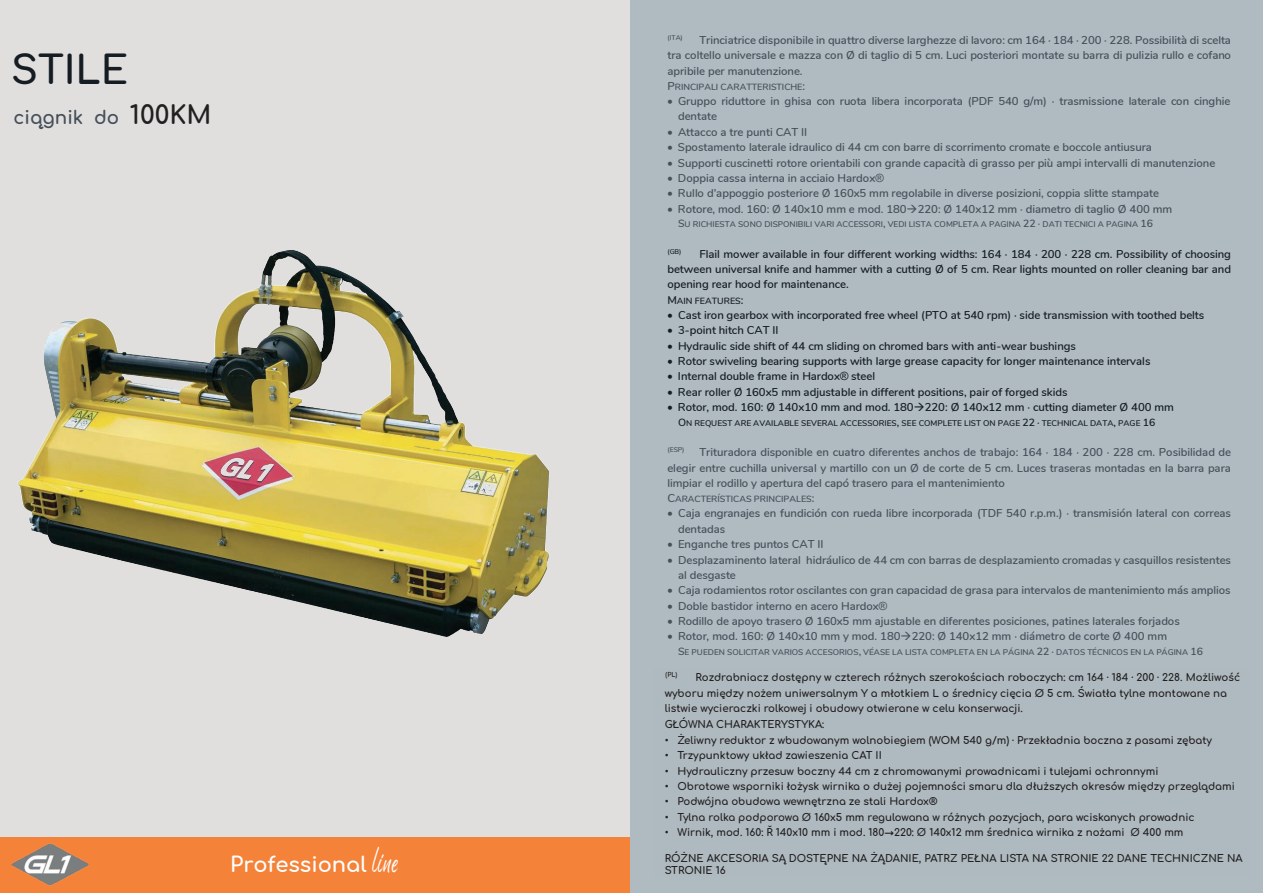
<style>
.page{position:relative;width:1263px;height:893px;background:#b0bac1}
.page>*{position:absolute;margin:0;border:0;box-sizing:border-box;transform-origin:0 0}
.t1{font:700 39px "Comfortaa";color:#151d23}
.t2{font:700 21px "Comfortaa";color:#fff}
.t3{font:700 18.3px "Comfortaa";color:#444f59}
.t4{font:600 11.4px/15.3px "Nunito";letter-spacing:-.005em;color:#151d23;text-align:justify}
.t5{font:600 11.4px/15.5px "Nunito";letter-spacing:-.005em;color:#455059}
.t6{font:700 10.2px/15.3px "Comfortaa";color:#231f20}
.t7{font:600 9px "Nunito";color:#455059}
.t8{font:600 9px "Nunito";letter-spacing:-.005em;color:#151d23}
.t9{font:600 8.25px "Nunito";color:#455059}
.t10{font:600 8.25px "Nunito";color:#151d23}
.t11{font:600 6.9px "Nunito";letter-spacing:-.005em;color:#455059}
.t12{font:700 6.6px "Comfortaa";color:#231f20}
.s1{font-size:25.5px;color:#231f20}
.s2{font-family:"Billbest Demo";font-weight:400}
.s3{font-size:11.4px}
.s4{font-family:"Arial";font-weight:400}
.s5{font-size:10.5px}
</style>
<div class="page">
<div style="left:0;top:0;width:629px;height:893px;background:#e0dfde"></div>
<div style="left:0;top:837px;width:629px;height:56px;background:#f48239"></div>
<img style="left:11px;top:843px;width:78px;height:43px">
<img style="left:18px;top:217px;width:612px;height:465px">
<h1 class="t1" style="left:11px;top:34px;width:118px">STILE</h1>
<h3 class="t3" style="left:14px;top:101px;width:199px">ciągnik do <span class="s1">100KM</span></h3>
<h2 class="t2" style="left:230px;top:845px;width:170px">Professional <span class="s2">line</span></h2>
<p class="t11" style="left:667px;top:32px;width:17px">(ITA)</p>
<p class="t5" style="left:667px;top:31px;width:565px;text-align:justify;text-indent:32px">Trinciatrice disponibile in quattro diverse larghezze di lavoro: cm 164 · 184 · 200 · 228. Possibilità di scelta tra coltello universale e mazza con Ø di taglio di 5 cm. Luci posteriori montate su barra di pulizia rullo e cofano apribile per manutenzione.</p>
<p class="t7" style="left:667px;top:80px;width:139px"><span class="s3">P</span>RINCIPALI CARATTERISTICHE<span class="s3">:</span></p>
<p class="t5" style="left:678px;top:93px;width:554px;text-indent:-11px">• Gruppo riduttore in ghisa con ruota libera incorporata (PDF 540 g/m) · trasmissione laterale con cinghie dentate</p>
<p class="t5" style="left:667px;top:123px;width:141px">• Attacco a tre punti CAT II</p>
<p class="t5" style="left:667px;top:139px;width:486px">• Spostamento laterale idraulico di 44 cm con barre di scorrimento cromate e boccole antiusura</p>
<p class="t5" style="left:667px;top:154px;width:550px">• Supporti cuscinetti rotore orientabili con grande capacità di grasso per più ampi intervalli di manutenzione</p>
<p class="t5" style="left:667px;top:169px;width:218px">• Doppia cassa interna in acciaio Hardox<span class="s4">®</span></p>
<p class="t5" style="left:667px;top:185px;width:493px">• Rullo d’appoggio posteriore Ø 160x5 mm regolabile in diverse posizioni, coppia slitte stampate</p>
<p class="t5" style="left:667px;top:200px;width:506px">• Rotore, mod. 160: Ø 140x10 mm e mod. 180→220: Ø 140x12 mm · diametro di taglio Ø 400 mm</p>
<p class="t9" style="left:678px;top:218px;width:476px"><span class="s5">S</span>U RICHIESTA SONO DISPONIBILI VARI ACCESSORI<span class="s5">,</span> VEDI LISTA COMPLETA A PAGINA <span class="s5">22 ·</span> DATI TECNICI A PAGINA <span class="s5">16</span></p>
<p class="t4" style="left:667px;top:245px;width:565px"><sup>(GB)</sup> Flail mower available in four different working widths: 164 · 184 · 200 · 228 cm. Possibility of choosing between universal knife and hammer with a cutting Ø of 5 cm. Rear lights mounted on roller cleaning bar and opening rear hood for maintenance.</p>
<p class="t8" style="left:667px;top:294px;width:78px"><span class="s3">M</span>AIN FEATURES<span class="s3">:</span></p>
<p class="t4" style="left:667px;top:307px;width:538px">• Cast iron gearbox with incorporated free wheel (PTO at 540 rpm) · side transmission with toothed belts</p>
<p class="t4" style="left:667px;top:322px;width:113px">• 3-point hitch CAT II</p>
<p class="t4" style="left:667px;top:337px;width:410px">• Hydraulic side shift of 44 cm sliding on chromed bars with anti-wear bushings</p>
<p class="t4" style="left:667px;top:353px;width:485px">• Rotor swiveling bearing supports with large grease capacity for longer maintenance intervals</p>
<p class="t4" style="left:667px;top:368px;width:209px">• Internal double frame in Hardox<span class="s4">®</span> steel</p>
<p class="t4" style="left:667px;top:383px;width:402px">• Rear roller Ø 160x5 mm adjustable in different positions, pair of forged skids</p>
<p class="t4" style="left:667px;top:399px;width:508px">• Rotor, mod. 160: Ø 140x10 mm and mod. 180→220: Ø 140x12 mm · cutting diameter Ø 400 mm</p>
<p class="t10" style="left:678px;top:417px;width:479px"><span class="s5">O</span>N REQUEST ARE AVAILABLE SEVERAL ACCESSORIES<span class="s5">,</span> SEE COMPLETE LIST ON PAGE <span class="s5">22 ·</span> TECHNICAL DATA<span class="s5">,</span> PAGE <span class="s5">16</span></p>
<p class="t11" style="left:667px;top:445px;width:19px">(ESP)</p>
<p class="t5" style="left:667px;top:444px;width:565px;text-align:justify;text-indent:32px">Trituradora disponible en cuatro diferentes anchos de trabajo: 164 · 184 · 200 · 228 cm. Posibilidad de elegir entre cuchilla universal y martillo con un Ø de corte de 5 cm. Luces traseras montadas en la barra para limpiar el rodillo y apertura del capó trasero para el mantenimiento</p>
<p class="t7" style="left:667px;top:492px;width:149px"><span class="s3">C</span>ARACTERÍSTICAS PRINCIPALES<span class="s3">:</span></p>
<p class="t5" style="left:678px;top:505px;width:554px;text-indent:-11px">• Caja engranajes en fundición con rueda libre incorporada (TDF 540 r.p.m.) · transmisión lateral con correas dentadas</p>
<p class="t5" style="left:667px;top:536px;width:158px">• Enganche tres puntos CAT II</p>
<p class="t5" style="left:678px;top:551px;width:554px;text-indent:-11px">• Desplazaminento lateral hidráulico de 44 cm con barras de desplazamiento cromadas y casquillos resistentes al desgaste</p>
<p class="t5" style="left:667px;top:582px;width:565px">• Caja rodamientos rotor oscilantes con gran capacidad de grasa para intervalos de mantenimiento más amplios</p>
<p class="t5" style="left:667px;top:597px;width:221px">• Doble bastidor interno en acero Hardox<span class="s4">®</span></p>
<p class="t5" style="left:667px;top:613px;width:514px">• Rodillo de apoyo trasero Ø 160x5 mm ajustable en diferentes posiciones, patines laterales forjados</p>
<p class="t5" style="left:667px;top:628px;width:501px">• Rotor, mod. 160: Ø 140x10 mm y mod. 180→220: Ø 140x12 mm · diámetro de corte Ø 400 mm</p>
<p class="t9" style="left:678px;top:646px;width:526px"><span class="s5">S</span>E PUEDEN SOLICITAR VARIOS ACCESORIOS<span class="s5">,</span> VÉASE LA LISTA COMPLETA EN LA PÁGINA <span class="s5">22 ·</span> DATOS TÉCNICOS EN LA PÁGINA <span class="s5">16</span></p>
<p class="t4" style="left:667px;top:673px;width:565px"><sup>(FRA)</sup> Broyeur disponible en quatre différentes largeurs de travail : 164 · 184 · 200 · 228 cm. Possibilité de choisir entre le couteau universel et le marteau avec un Ø de coupe de 5 cm. Feux arrière montés sur la barre de nettoyage du rouleau et capot arrière ouvrant pour entretien</p>
<p class="t8" style="left:667px;top:722px;width:158px"><span class="s3">C</span>ARACTERISTIQUES PRINCIPALES <span class="s3">:</span></p>
<p class="t4" style="left:667px;top:734px;width:539px">• Boîtier en fonte avec roue libre incorporée (PDF à 540 t/m) · transmission latérale par courroies crantées</p>
<p class="t4" style="left:667px;top:750px;width:160px">• Attelage à trois points CAT II</p>
<p class="t4" style="left:667px;top:765px;width:541px">• Déport latéral hydraulique de 44 cm avec barres de glissement chromées et douilles résistantes à l'usure</p>
<p class="t4" style="left:667px;top:780px;width:527px">• Paliers du rotor oscillants à grande capacité de graisse pour des intervalles d’entretien plus distanciés</p>
<p class="t4" style="left:667px;top:796px;width:226px">• Double châssis intérieur en acier Hardox<span class="s4">®</span></p>
<p class="t4" style="left:667px;top:811px;width:495px">• Rouleau d’appui arrière Ø 160x5 mm réglable dans différentes positions, paire de patins forgés</p>
<p class="t4" style="left:667px;top:827px;width:552px">• Paliers du rotor orientables avec une grande capacité de graisse pour des intervalles d’entretien plus longs</p>
<p class="t4" style="left:667px;top:842px;width:516px">• Rotor, mod. 160 : Ø 140x10 mm et mod. 180→220 : Ø 140x12 mm · diamètre de coupe Ø 400 mm</p>
<p class="t12" style="left:666px;top:668px;width:13px">(PL)</p>
<p class="t6" style="left:665px;top:669px;width:577px;text-indent:31px">Rozdrabniacz dostępny w czterech różnych szerokościach roboczych: cm 164 · 184 · 200 · 228. Możliwość wyboru między nożem uniwersalnym Y a młotkiem L o średnicy cięcia Ø 5 cm. Światła tylne montowane na listwie wycieraczki rolkowej i obudowy otwierane w celu konserwacji.</p>
<p class="t6" style="left:665px;top:732px;width:549px">• Żeliwny reduktor z wbudowanym wolnobiegiem (WOM 540 g/m) · Przekładnia boczna z pasami zębaty</p>
<p class="t6" style="left:665px;top:747px;width:219px">• Trzypunktowy układ zawieszenia CAT II</p>
<p class="t6" style="left:665px;top:762px;width:495px">• Hydrauliczny przesuw boczny 44 cm z chromowanymi prowadnicami i tulejami ochronnymi</p>
<p class="t6" style="left:665px;top:778px;width:572px">• Obrotowe wsporniki łożysk wirnika o dużej pojemności smaru dla dłuższych okresów między przeglądami</p>
<p class="t6" style="left:665px;top:793px;width:274px">• Podwójna obudowa wewnętrzna ze stali Hardox®</p>
<p class="t6" style="left:665px;top:808px;width:531px">• Tylna rolka podporowa Ø 160x5 mm regulowana w różnych pozycjach, para wciskanych prowadnic</p>
<p class="t6" style="left:665px;top:823px;width:520px">• Wirnik, mod. 160: Ř 140x10 mm i mod. 180→220: Ø 140x12 mm średnica wirnika z nożami Ø 400 mm</p>
<p class="t6" style="left:665px;top:715px;width:161px">GŁÓWNA CHARAKTERYSTYKA:</p>
<p class="t6" style="left:665px;top:851px;width:579px;line-height:12.3px">RÓŻNE AKCESORIA SĄ DOSTĘPNE NA ŻĄDANIE, PATRZ PEŁNA LISTA NA STRONIE 22 DANE TECHNICZNE NA<br>STRONIE 16</p>
</div>
